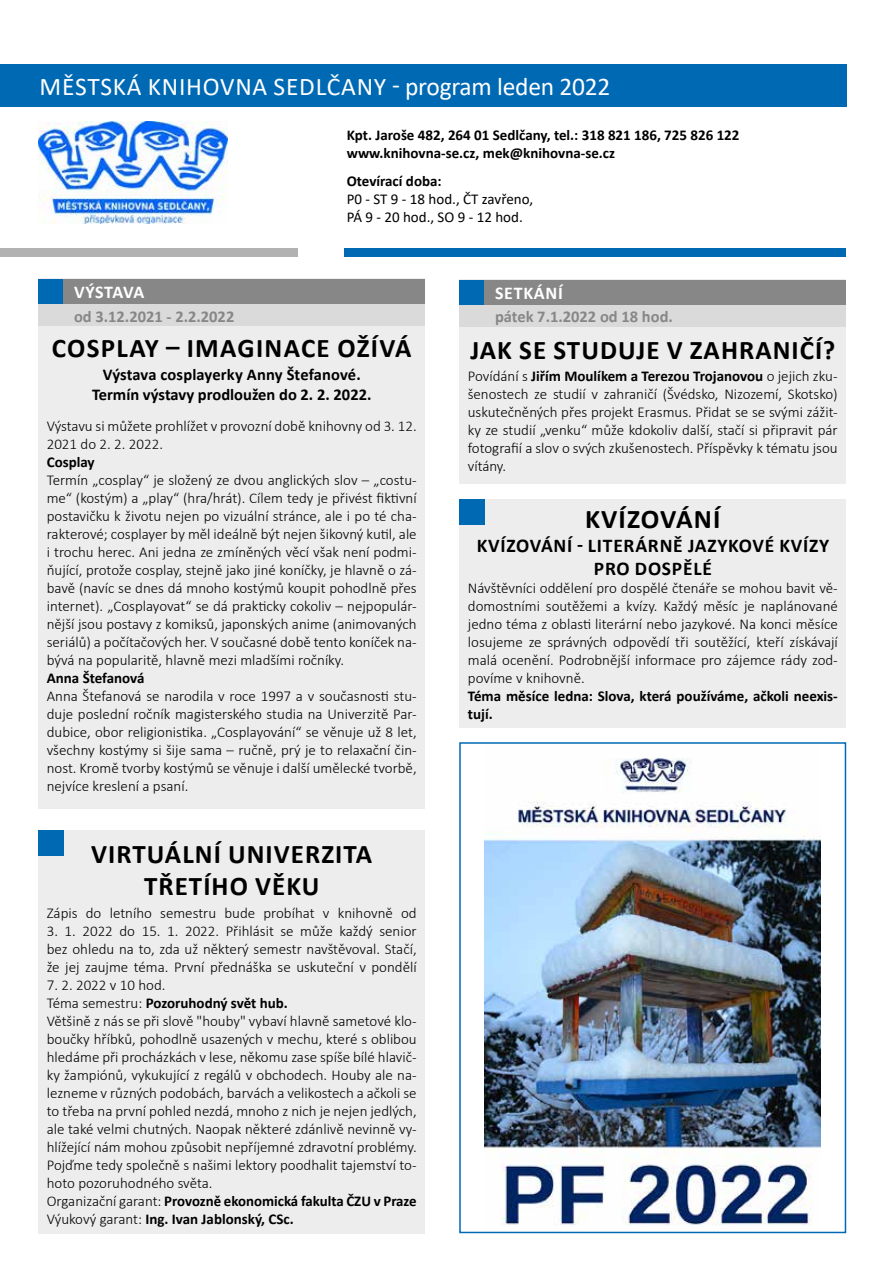
<style>
.page{position:relative;width:893px;height:1263px;background:#fff}
.page>*{position:absolute;margin:0;border:0;box-sizing:border-box;transform-origin:0 0}
.t1{font:700 27px/32.4px "Calibri";letter-spacing:.04em;color:#000;text-align:center}
.t2{font:25.5px "Calibri";letter-spacing:.025em;color:#fff}
.t3{font:700 19.5px/22.5px "Calibri";letter-spacing:.04em;color:#000;text-align:center}
.t4{font:700 18px "Calibri";letter-spacing:.005em;color:#fff}
.t5{font:700 18px "Calibri";letter-spacing:.04em;color:#fff}
.t6{font:700 16.5px/19.5px "Calibri";color:#000;text-align:center}
.t7{font:700 16.5px "Calibri";color:#878787}
.t8{font:300 15px/18px "Calibri";color:#000;text-align:justify}
.t9{font:700 15px/18px "Calibri";color:#000}
.t10{font:15px/18px "Calibri";color:#000}
.s1{font-weight:700}
</style>
<div class="page">
<div style="left:0;top:64px;width:846px;height:42px;background:#0069b4"></div>
<div style="left:0;top:249px;width:298px;height:8px;background:#b3b2b2"></div>
<div style="left:344px;top:249px;width:502px;height:8px;background:#0069b4"></div>
<img style="left:38px;top:121px;width:189px;height:102px">
<div style="left:459px;top:499px;width:387px;height:228px;background:#ededed"></div>
<div style="left:459px;top:499px;width:26px;height:26px;background:#0069b4"></div>
<div style="left:38px;top:279px;width:387px;height:530px;background:#ededed"></div>
<div style="left:38px;top:279px;width:26px;height:26px;background:#0069b4"></div>
<div style="left:64px;top:279px;width:361px;height:26px;background:#878787"></div>
<div style="left:38px;top:305px;width:387px;height:21px;background:#dadada"></div>
<img style="left:485px;top:758px;width:336px;height:467px">
<div style="left:459px;top:742px;width:387px;height:491px;border:2px solid #0069b4"></div>
<div style="left:459px;top:280px;width:387px;height:204px;background:#ededed"></div>
<div style="left:459px;top:280px;width:26px;height:26px;background:#0069b4"></div>
<div style="left:485px;top:280px;width:361px;height:26px;background:#878787"></div>
<div style="left:459px;top:306px;width:387px;height:21px;background:#dadada"></div>
<div style="left:38px;top:830px;width:387px;height:403px;background:#ededed"></div>
<div style="left:38px;top:830px;width:26px;height:26px;background:#0069b4"></div>
<h2 class="t2" style="left:40px;top:68px;width:572px">MĚSTSKÁ KNIHOVNA SEDLČANY - program leden 2022</h2>
<p class="t9" style="left:347px;top:125px;width:394px">Kpt. Jaroše 482, 264 01 Sedlčany, tel.: 318 821 186, 725 826 122 www.knihovna-se.cz, mek@knihovna-se.cz</p>
<p class="t9" style="left:347px;top:172px;width:96px">Otevírací doba:</p>
<p class="t10" style="left:347px;top:190px;width:188px">P0 - ST 9 - 18 hod., ČT zavřeno,<br>PÁ 9 - 20 hod., SO 9 - 12 hod.</p>
<p class="t4" style="left:74px;top:279px;width:72px">VÝSTAVA</p>
<p class="t7" style="left:74px;top:305px;width:162px">od 3.12.2021 - 2.2.2022</p>
<h1 class="t1" style="left:52px;top:331px;width:361px">COSPLAY – IMAGINACE OŽÍVÁ</h1>
<p class="t6" style="left:92px;top:365px;width:281px">Výstava cosplayerky Anny Štefanové.<br>Termín výstavy prodloužen do 2. 2. 2022.</p>
<p class="t8" style="left:47px;top:417px;width:371px">Výstavu si můžete prohlížet v provozní době knihovny od 3. 12.<br>2021 do 2. 2. 2022.</p>
<p class="t9" style="left:47px;top:453px;width:49px">Cosplay</p>
<p class="t8" style="left:47px;top:471px;width:371px">Termín „cosplay“ je složený ze dvou anglických slov – „costu&shy;me“ (kostým) a „play“ (hra/hrát). Cílem tedy je přivést fiktivní postavičku k životu nejen po vizuální stránce, ale i po té cha&shy;rakterové; cosplayer by měl ideálně být nejen šikovný kutil, ale i trochu herec. Ani jedna ze zmíněných věcí však není podmi&shy;ňující, protože cosplay, stejně jako jiné koníčky, je hlavně o zá&shy;bavě (navíc se dnes dá mnoho kostýmů koupit pohodlně přes internet). „Cosplayovat“ se dá prakticky cokoliv – nejpopulár&shy;nější jsou postavy z komiksů, japonských anime (animovaných seriálů) a počítačových her. V současné době tento koníček na&shy;bývá na popularitě, hlavně mezi mladšími ročníky.</p>
<p class="t9" style="left:47px;top:669px;width:99px">Anna Štefanová</p>
<p class="t8" style="left:47px;top:687px;width:371px">Anna Štefanová se narodila v roce 1997 a v současnosti stu&shy;duje poslední ročník magisterského studia na Univerzitě Par&shy;dubice, obor religionistika. „Cosplayování“ se věnuje už 8 let, všechny kostýmy si šije sama – ručně, prý je to relaxační čin&shy;nost. Kromě tvorby kostýmů se věnuje i další umělecké tvorbě, nejvíce kreslení a psaní.</p>
<h1 class="t1" style="left:91px;top:837px;width:282px">VIRTUÁLNÍ UNIVERZITA<br>TŘETÍHO VĚKU</h1>
<p class="t8" style="left:47px;top:903px;width:371px">Zápis do letního semestru bude probíhat v knihovně od</p>
<p class="t8" style="left:47px;top:921px;width:371px">3. 1. 2022 do 15. 1. 2022. Přihlásit se může každý senior bez ohledu na to, zda už některý semestr navštěvoval. Stačí, že jej zaujme téma. První přednáška se uskuteční v pondělí</p>
<p class="t8" style="left:47px;top:975px;width:371px;text-align:left">7. 2. 2022 v 10 hod.<br>Téma semestru: <span class="s1">Pozoruhodný svět hub.<br></span>Většině z nás se při slově "houby" vybaví hlavně sametové klo&shy;boučky hříbků, pohodlně usazených v mechu, které s oblibou hledáme při procházkách v lese, někomu zase spíše bílé hlavič&shy;ky žampiónů, vykukující z regálů v obchodech. Houby ale na&shy;lezneme v různých podobách, barvách a velikostech a ačkoli se to třeba na první pohled nezdá, mnoho z nich je nejen jedlých, ale také velmi chutných. Naopak některé zdánlivě nevinně vy&shy;hlížející nám mohou způsobit nepříjemné zdravotní problémy.<br>Pojďme tedy společně s našimi lektory poodhalit tajemství to&shy;hoto pozoruhodného světa.<br>Organizační garant: <span class="s1">Provozně ekonomická fakulta ČZU v Praze </span>Výukový garant: <span class="s1">Ing. Ivan Jablonský, CSc.</span></p>
<p class="t5" style="left:495px;top:280px;width:69px">SETKÁNÍ</p>
<h1 class="t1" style="left:470px;top:333px;width:366px">JAK SE STUDUJE V ZAHRANIČÍ?</h1>
<p class="t8" style="left:468px;top:367px;width:371px">Povídání s <span class="s1">Jiřím Moulíkem a Terezou Trojanovou</span> o jejich zku&shy;šenostech ze studií v zahraničí (Švédsko, Nizozemí, Skotsko) uskutečněných přes projekt Erasmus. Přidat se se svými zážit&shy;ky ze studií „venku“ může kdokoliv další, stačí si připravit pár fotografií a slov o svých zkušenostech. Příspěvky k tématu jsou vítány.</p>
<p class="t7" style="left:495px;top:305px;width:179px">pátek 7.1.2022 od 18 hod.</p>
<h1 class="t1" style="left:585px;top:502px;width:137px">KVÍZOVÁNÍ</h1>
<h3 class="t3" style="left:477px;top:534px;width:354px">KVÍZOVÁNÍ - LITERÁRNĚ JAZYKOVÉ KVÍZY<br>PRO DOSPĚLÉ</h3>
<p class="t8" style="left:468px;top:578px;width:371px">Návštěvníci oddělení pro dospělé čtenáře se mohou bavit vě&shy;domostními soutěžemi a kvízy. Každý měsíc je naplánované jedno téma z oblasti literární nebo jazykové. Na konci měsíce losujeme ze správných odpovědí tři soutěžící, kteří získávají malá ocenění. Podrobnější informace pro zájemce rády zod&shy;povíme v knihovně.</p>
<p class="t9" style="left:468px;top:686px;width:371px">Téma měsíce ledna: Slova, která používáme, ačkoli neexis&shy;tují.</p>
</div>
